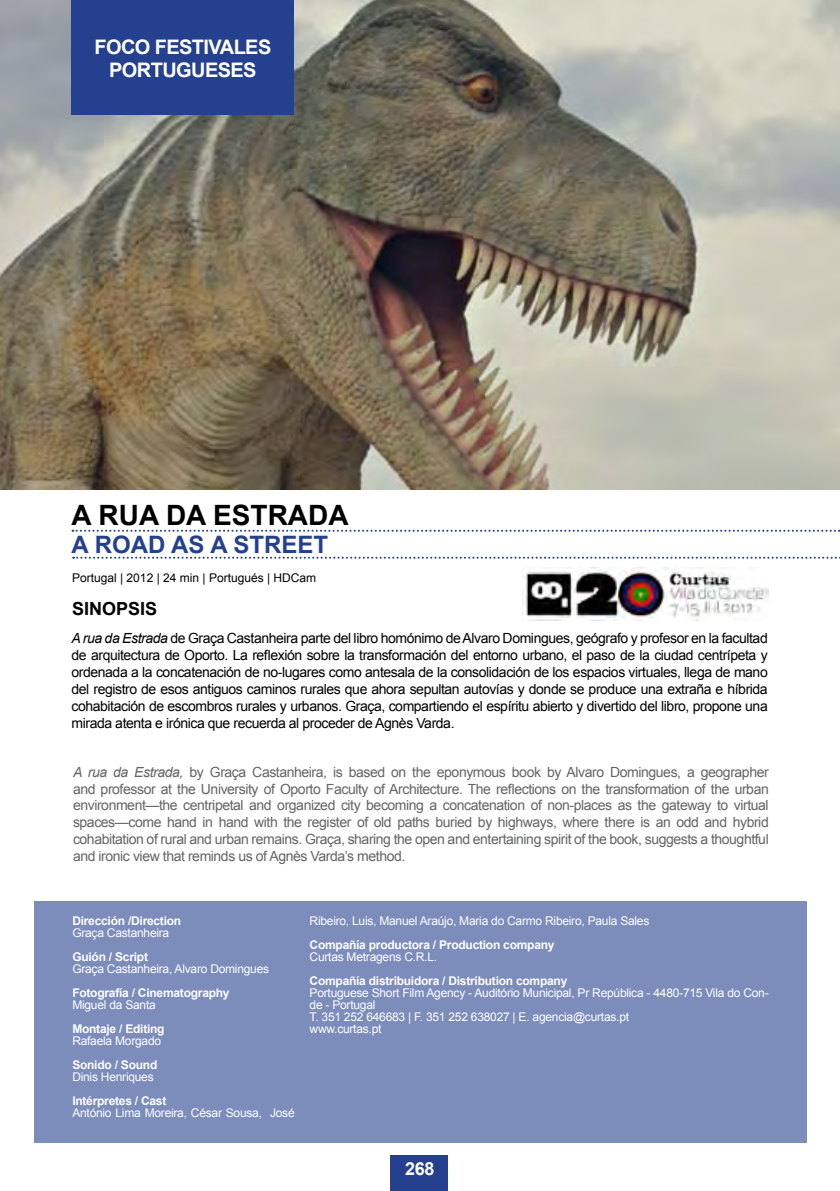
<style>
.page{position:relative;width:840px;height:1191px;background:#fff}
.page>*{position:absolute;margin:0;border:0;box-sizing:border-box;transform-origin:0 0}
.t1{font:700 28px "Arial";color:#000}
.t2{font:700 24px "Arial";color:#25408f}
.t3{font:700 20px "Arial";letter-spacing:-.03em;color:#fff}
.t4{font:700 18px "Arial";color:#000}
.t5{font:700 18px "Arial";color:#fff}
.t6{font:14px/16.8px "Arial";letter-spacing:-.03em;color:#000;text-align:justify}
.t7{font:14px/16.8px "Arial";letter-spacing:-.03em;color:#636466;text-align:justify}
.t8{font:12px/12px "Arial";letter-spacing:-.02em;color:#fff}
.t9{font:700 12px "Arial";letter-spacing:-.02em;color:#fff}
.t10{font:12px "Arial";color:#000}
.s1{font-style:italic}
</style>
<div class="page">
<div style="left:34px;top:901px;width:772px;height:241px;background:#7c8cbb"></div>
<svg style="left:72px;top:530px;width:767px;height:2px"></svg>
<svg style="left:73px;top:557px;width:767px;height:2px"></svg>
<div style="left:390px;top:1155px;width:58px;height:36px;background:#25408f"></div>
<img style="left:0;top:0;width:839px;height:490px">
<img style="left:522px;top:567px;width:246px;height:54px">
<div style="left:72px;top:0;width:222px;height:115px;background:#25408f"></div>
<h3 class="t3" style="left:94px;top:34px;width:178px">FOCO FESTIVALES</h3>
<h3 class="t3" style="left:109px;top:57px;width:58px">PORTUGU</h3>
<h3 class="t3" style="left:205px;top:57px;width:53px">ESES</h3>
<h1 class="t1" style="left:71px;top:497px;width:162px">A rua da estra</h1>
<h1 class="t1" style="left:308px;top:497px;width:37px">da</h1>
<h2 class="t2" style="left:71px;top:528px;width:42px">A roa</h2>
<h2 class="t2" style="left:148px;top:528px;width:102px">d as astreet</h2>
<p class="t10" style="left:72px;top:569px;width:245px">Portugal | 2012 | 24 min | Portugués | HDCam</p>
<p class="t4" style="left:72px;top:596px;width:87px">SINOPSIS</p>
<p class="t6" style="left:71px;top:630px;width:697px"><span class="s1">A rua da Estrada</span> de Graça Castanheira parte del libro homónimo de Alvaro Domingues, geógrafo y profesor en la facultad de arquitectura de Oporto. La reflexión sobre la transformación del entorno urbano, el paso de la ciudad centrípeta y ordenada a la concatenación de no-lugares como antesala de la consolidación de los espacios virtuales, llega de mano del registro de esos antiguos caminos rurales que ahora sepultan autovías y donde se produce una extraña e híbrida cohabitación de escombros rurales y urbanos. Graça, compartiendo el espíritu abierto y divertido del libro, propone una mirada atenta e irónica que recuerda al proceder de Agnès Varda.</p>
<p class="t7" style="left:73px;top:763px;width:697px"><span class="s1">A rua da Estrada,</span> by Graça Castanheira, is based on the eponymous book by Alvaro Domingues, a geographer and professor at the University of Oporto Faculty of Architecture. The reflections on the transformation of the urban environment—the centripetal and organized city becoming a concatenation of non-places as the gateway to virtual spaces—come hand in hand with the register of old paths buried by highways, where there is an odd and hybrid cohabitation of rural and urban remains. Graça, sharing the open and entertaining spirit of the book, suggests a thoughtful and ironic view that reminds us of Agnès Varda’s method.</p>
<p class="t9" style="left:72px;top:912px;width:110px">Dirección /Direction</p>
<p class="t8" style="left:72px;top:926px;width:98px">Graça Castanheira</p>
<p class="t9" style="left:72px;top:948px;width:77px">Guión / Script</p>
<p class="t8" style="left:72px;top:962px;width:198px">Graça Castanheira, Alvaro Domingues</p>
<p class="t9" style="left:72px;top:984px;width:159px">Fotografía / Cinematography</p>
<p class="t8" style="left:72px;top:998px;width:85px">Miguel da Santa</p>
<p class="t9" style="left:72px;top:1020px;width:94px">Montaje / Editing</p>
<p class="t8" style="left:72px;top:1034px;width:90px">Rafaela Morgado</p>
<p class="t9" style="left:72px;top:1056px;width:86px">Sonido / Sound</p>
<p class="t8" style="left:72px;top:1070px;width:83px">Dinis Henriques</p>
<p class="t9" style="left:72px;top:1092px;width:95px">Intérpretes / Cast</p>
<p class="t8" style="left:72px;top:1106px;width:224px">António Lima Moreira, César Sousa, José</p>
<p class="t8" style="left:309px;top:914px;width:341px">Ribeiro, Luis, Manuel Araújo, Maria do Carmo Ribeiro, Paula Sales</p>
<p class="t9" style="left:309px;top:936px;width:246px">Compañía productora / Production company</p>
<p class="t8" style="left:309px;top:950px;width:129px">Curtas Metragens C.R.L.</p>
<p class="t9" style="left:309px;top:972px;width:259px">Compañía distribuidora / Distribution company</p>
<p class="t8" style="left:309px;top:986px;width:460px">Portuguese Short Film Agency - Auditório Municipal, Pr República - 4480-715 Vila do Con&shy;de - Portugal<br>T. 351 252 646683 | F. 351 252 638027 | E. agencia@curtas.pt<br>www.curtas.pt</p>
<p class="t5" style="left:405px;top:1157px;width:31px">268</p>
</div>
